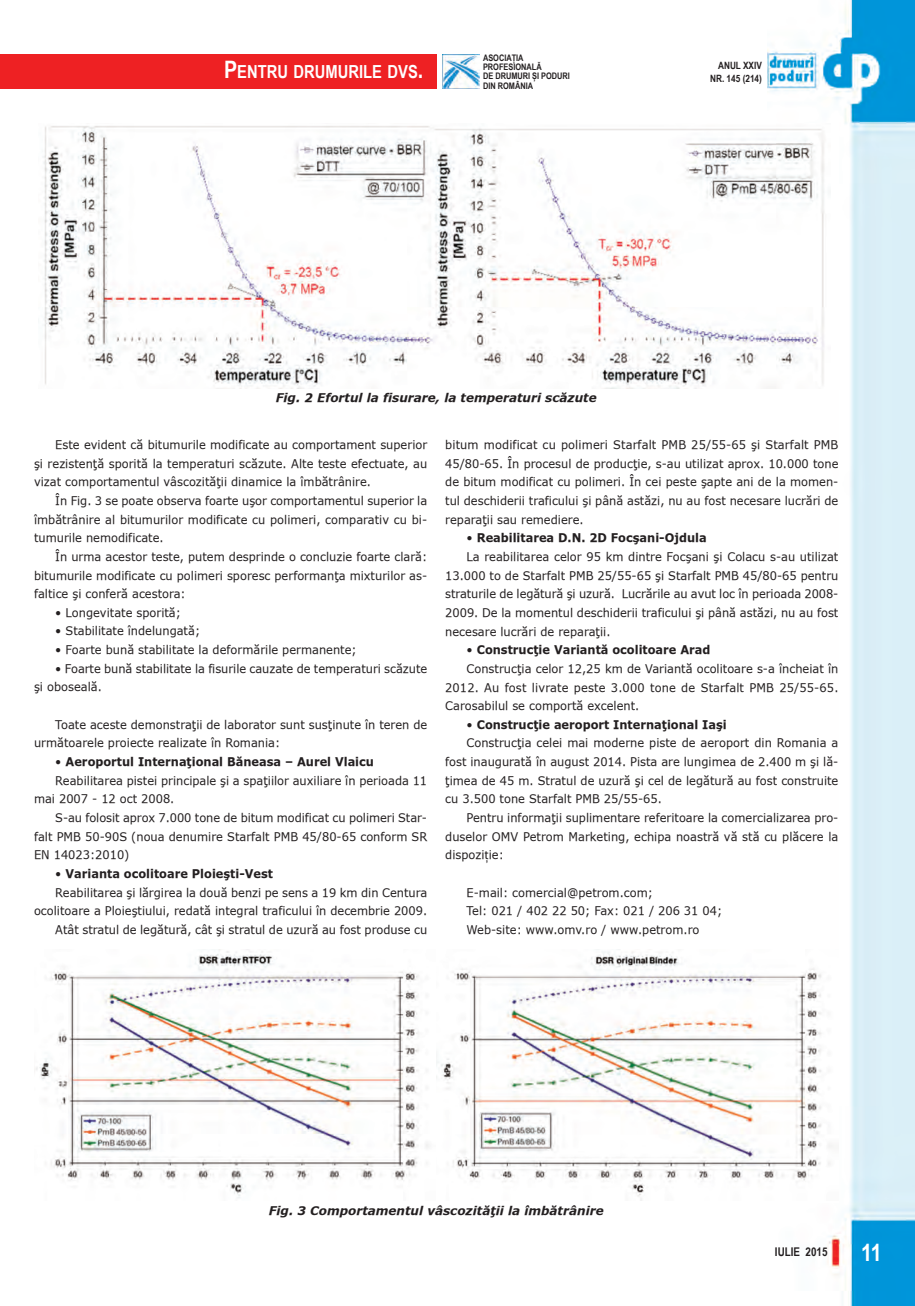
<style>
.page{position:relative;width:915px;height:1306px;background:#fff}
.page>*{position:absolute;margin:0;border:0;box-sizing:border-box;transform-origin:0 0}
.t1{font:700 24px "Arial Narrow";color:#fff}
.t2{font:700 18px "Arial Narrow";color:#fff}
.t3{font:12px/18.6px "Verdana Rom";color:#231f20;text-align:justify;scale:.95 1}
.t4{font:700 12px "Verdana Rom";color:#231f20;scale:.95 1}
.t5{font:italic 700 12px "Verdana Rom";color:#231f20}
.t6{font:700 12px "Arial Narrow";color:#231f20}
.t7{font:700 10.05px/13.4px "Arial Narrow";color:#231f20;text-align:right}
.t8{font:700 9px/9.1px "Arial Narrow";color:#231f20}
.s1{font-size:24px}
.s2{font-weight:400}
.s3{font-family:"Lucida Grande"}
</style>
<div class="page">
<img style="left:767px;top:0;width:147px;height:1305px">
<div style="left:0;top:55px;width:436px;height:34px;background:#ee2123"></div>
<img style="left:443px;top:55px;width:37px;height:34px">
<img style="left:36px;top:949px;width:393px;height:249px">
<svg style="left:436px;top:949px;width:402px;height:253px"></svg>
<div style="left:34px;top:123px;width:804px;height:267px;background:#fff"></div>
<img style="left:43px;top:126px;width:781px;height:262px">
<h2 class="t2" style="left:224px;top:61px;width:201px"><span class="s1">P</span>ENtRU DRUMURILE DVS<span class="s1">.</span></h2>
<p class="t8" style="left:483px;top:53px;width:88px">ASOCIAȚIA<br>PROFESIONALĂ<br>DE DRUMURI ȘI PODURI<br>DIN ROMÂNIA</p>
<p class="t7" style="left:710px;top:58px;width:53px">ANUL XXIV<br>NR. 145 (214)</p>
<p class="t5" style="left:275px;top:390px;width:322px">Fig. 2 Efortul la fisurare, la temperaturi scăzute</p>
<p class="t3" style="left:34px;top:435px;width:415px;text-indent:21px">Este evident că bitumurile modificate au comportament superior şi rezistenţă sporită la temperaturi scăzute. Alte teste efectuate, au vizat comportamentul vâscozită]ii dinamice la îmbătrânire.</p>
<p class="t3" style="left:34px;top:491px;width:415px;text-indent:21px">În Fig. 3 se poate observa foarte u[or comportamentul superior la îmbătrânire al bitumurilor modificate cu polimeri, comparativ cu bi&shy;tumurile nemodificate.</p>
<p class="t3" style="left:34px;top:546px;width:415px;text-indent:21px">În urma acestor teste, putem desprinde o concluzie foarte clară: bitumurile modificate cu polimeri sporesc performanţa mixturilor as&shy;faltice [i conferă acestora:</p>
<p class="t3" style="left:55px;top:602px;width:134px">• Longevitate sporită;</p>
<p class="t3" style="left:55px;top:621px;width:154px">• Stabilitate îndelungată;</p>
<p class="t3" style="left:55px;top:640px;width:318px">• Foarte bună stabilitate la deformările permanente;</p>
<p class="t3" style="left:34px;top:658px;width:415px;text-indent:21px">• Foarte bună stabilitate la fisurile cauzate de temperaturi scăzute şi oboseală.</p>
<p class="t3" style="left:34px;top:714px;width:415px;text-indent:21px">Toate aceste demonstra]ii de laborator sunt sus]inute în teren de următoarele proiecte realizate în Romania:</p>
<p class="t4" style="left:55px;top:754px;width:337px"><span class="s2">•</span> Aeroportul Internaţional Băneasa – Aurel Vlaicu</p>
<p class="t3" style="left:55px;top:770px;width:393px">Reabilitarea pistei principale şi a spaţiilor auxiliare în perioada 11</p>
<p class="t3" style="left:34px;top:789px;width:149px">mai 2007 - 12 oct 2008.</p>
<p class="t3" style="left:55px;top:808px;width:392px">S-au folosit aprox 7.000 tone de bitum modificat cu polimeri Star-</p>
<p class="t3" style="left:34px;top:826px;width:415px">falt PMB 50-90S (noua denumire Starfalt PMB 45/80-65 conform SR</p>
<p class="t3" style="left:34px;top:845px;width:102px">EN 14023:2010)</p>
<p class="t4" style="left:55px;top:866px;width:231px"><span class="s2">•</span> Varianta ocolitoare Ploie[ti-Vest</p>
<p class="t3" style="left:55px;top:882px;width:393px">Reabilitarea şi lărgirea la dou` benzi pe sens a 19 km din Centura</p>
<p class="t3" style="left:34px;top:901px;width:415px">ocolitoare a Ploieştiului, redată integral traficului în decembrie 2009.</p>
<p class="t3" style="left:55px;top:919px;width:393px">Atât stratul de legătură, cât şi stratul de uzură au fost produse cu</p>
<p class="t3" style="left:445px;top:435px;width:415px">bitum modificat cu polimeri Starfalt PMB 25/55-65 [i Starfalt PMB 45/80-65. În procesul de produc]ie, s-au utilizat aprox. 10.000 tone de bitum modificat cu polimeri. În cei peste [apte ani de la momen&shy;tul deschiderii traficului [i până astăzi, nu au fost necesare lucrări de repara]ii sau remediere.</p>
<p class="t4" style="left:466px;top:530px;width:254px"><span class="s2">•</span> Reabilitarea D.N. 2D Foc[ani-Ojdula</p>
<p class="t3" style="left:466px;top:547px;width:393px">La reabilitarea celor 95 km dintre Foc[ani [i Colacu s-au utilizat</p>
<p class="t3" style="left:445px;top:565px;width:415px">13.000 to de Starfalt PMB 25/55-65 [i Starfalt PMB 45/80-65 pentru</p>
<p class="t3" style="left:445px;top:584px;width:415px">straturile de legătur` şi uzură. Lucrările au avut loc în perioada 2008-</p>
<p class="t3" style="left:445px;top:603px;width:415px">2009. De la momentul deschiderii traficului [i până astăzi, nu au fost</p>
<p class="t3" style="left:445px;top:621px;width:175px">necesare lucrări de repara]ii.</p>
<p class="t4" style="left:466px;top:642px;width:258px"><span class="s2">•</span> Construc]ie Variantă ocolitoare Arad</p>
<p class="t3" style="left:466px;top:658px;width:393px">Construc]ia celor 12,25 km de Variantă ocolitoare s-a încheiat în</p>
<p class="t3" style="left:445px;top:677px;width:415px">2012. Au fost livrate peste 3.000 tone de Starfalt PMB 25/55-65.</p>
<p class="t3" style="left:445px;top:696px;width:206px">Carosabilul se comportă excelent.</p>
<p class="t4" style="left:466px;top:716px;width:275px"><span class="s2">•</span> Construc]ie aeroport Interna]ional Ia[i</p>
<p class="t3" style="left:466px;top:733px;width:393px">Construc]ia celei mai moderne piste de aeroport din Romania a</p>
<p class="t3" style="left:445px;top:752px;width:415px">fost inaugurată în august 2014. Pista are lungimea de 2.400 m [i lă-</p>
<p class="t3" style="left:445px;top:770px;width:415px">]imea de 45 m. Stratul de uzură [i cel de legătură au fost construite</p>
<p class="t3" style="left:445px;top:789px;width:229px">cu 3.500 tone Starfalt PMB 25/55-65.</p>
<p class="t3" style="left:466px;top:808px;width:393px">Pentru informaţii suplimentare referitoare la comercializarea pro-</p>
<p class="t3" style="left:445px;top:826px;width:415px">duselor OMV Petrom Marketing, echipa noastră vă st` cu plăcere la</p>
<p class="t3" style="left:445px;top:845px;width:63px">dispozi<span class="s3">ț</span>ie:</p>
<p class="t3" style="left:466px;top:882px;width:270px;text-align:left">E-mail: comercial@petrom.com;<br>Tel: 021 / 402 22 50; Fax: 021 / 206 31 04;<br>Web-site: www.omv.ro / www.petrom.ro</p>
<p class="t5" style="left:269px;top:1202px;width:336px">Fig. 3 Comportamentul vâscozit`]ii la îmbătrânire</p>
<p class="t6" style="left:774px;top:1245px;width:54px">IULIE 2015</p>
<h1 class="t1" style="left:860px;top:1238px;width:22px">11</h1>
</div>
